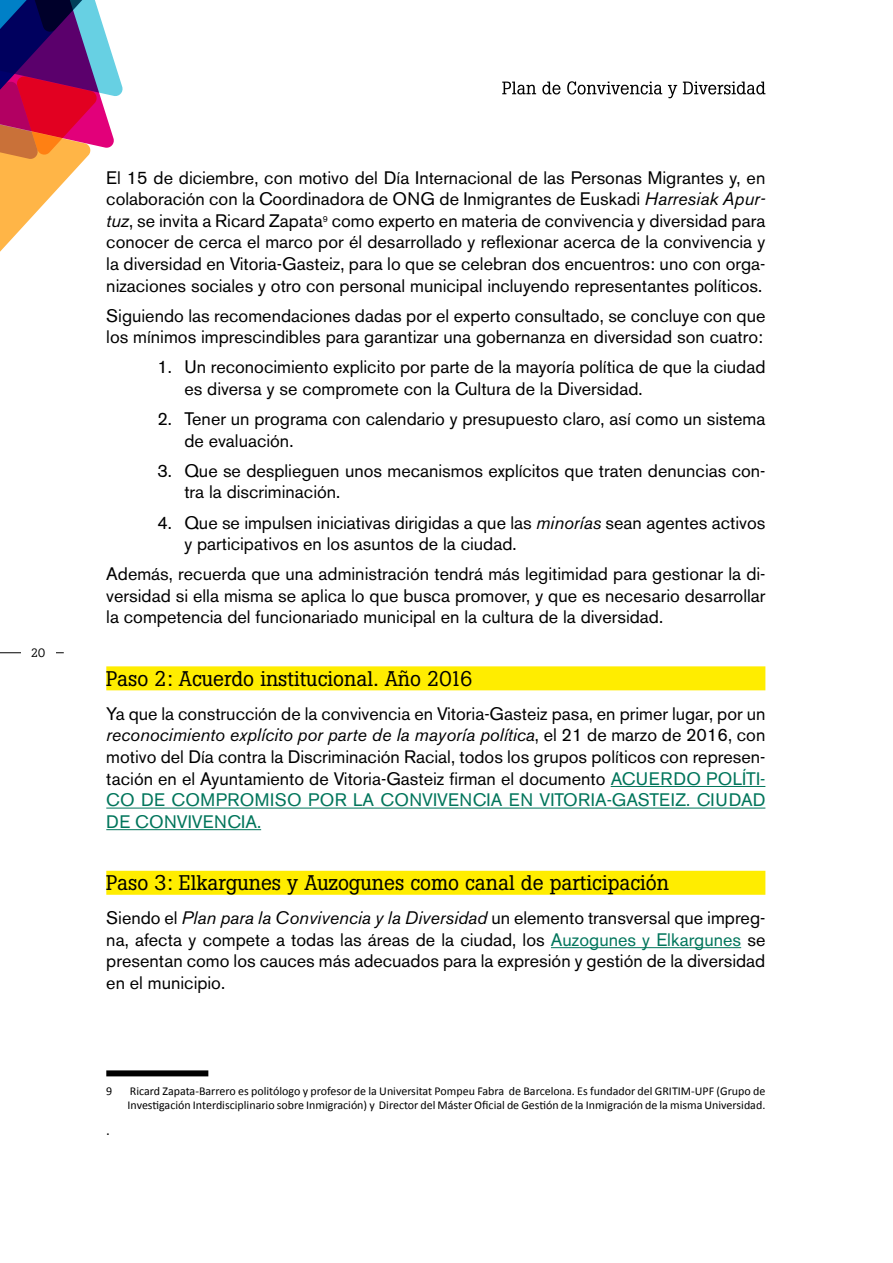
<style>
.page{position:relative;width:893px;height:1263px;background:#fff}
.page>*{position:absolute;margin:0;border:0;box-sizing:border-box;transform-origin:0 0}
.subtitulo_-_14pt{font:21px "Boton";color:#000}
.t1{font:18px/21.6px "Akzidenz Grotesk BE";color:#000}
.t2{font:15px "Calibri";color:#000}
.notas{font:12px/13.5px "Calibri";color:#000}
.t3{font:12px "Boton";color:#000}
.s1{font-style:italic}
.s2{color:#00755b}
</style>
<div class="page">
<hr style="left:0;top:652px;width:64px;height:1px;background:#000">
<div style="left:21px;top:636px;width:34px;height:34px;background:#fff"></div>
<svg style="left:0;top:0;width:123px;height:252px"></svg>
<svg style="left:502px;top:81px;width:263px;height:17px"></svg>
<div style="left:106px;top:666px;width:659px;height:24px;background:#ffed00"></div>
<hr style="left:611px;top:786px;width:154px;height:1px;background:#00755b">
<hr style="left:106px;top:808px;width:659px;height:1px;background:#00755b">
<hr style="left:106px;top:829px;width:155px;height:1px;background:#00755b">
<div style="left:106px;top:871px;width:659px;height:24px;background:#ffed00"></div>
<hr style="left:551px;top:947px;width:190px;height:1px;background:#00755b">
<div style="left:106px;top:1070px;width:102px;height:6px;background:#000"></div>
<p class="t3" style="left:31px;top:646px;width:15px">20</p>
<p class="t1" style="left:106px;top:167px;width:661px;text-align:justify">El 15 de diciembre, con motivo del Día Internacional de las Personas Migrantes y, en colaboración con la Coordinadora de ONG de Inmigrantes de Euskadi <span class="s1">Harresiak Apur&shy;tuz</span>, se invita a Ricard Zapata<sup>9</sup> como experto en materia de convivencia y diversidad para conocer de cerca el marco por él desarrollado y reflexionar acerca de la convivencia y la diversidad en Vitoria-Gasteiz, para lo que se celebran dos encuentros: uno con orga&shy;nizaciones sociales y otro con personal municipal incluyendo representantes políticos.</p>
<p class="t1" style="left:106px;top:305px;width:661px">Siguiendo las recomendaciones dadas por el experto consultado, se concluye con que los mínimos imprescindibles para garantizar una gobernanza en diversidad son cuatro:</p>
<p class="t1" style="left:184px;top:356px;width:583px;text-indent:-27px">1. Un reconocimiento explicito por parte de la mayoría política de que la ciudad es diversa y se compromete con la Cultura de la Diversidad.</p>
<p class="t1" style="left:184px;top:408px;width:582px;text-indent:-27px">2. Tener un programa con calendario y presupuesto claro, así como un sistema de evaluación.</p>
<p class="t1" style="left:184px;top:460px;width:583px;text-indent:-27px">3. Que se desplieguen unos mecanismos explícitos que traten denuncias con&shy;tra la discriminación.</p>
<p class="t1" style="left:184px;top:511px;width:583px;text-indent:-27px">4. Que se impulsen iniciativas dirigidas a que las <span class="s1">minorías</span> sean agentes activos y participativos en los asuntos de la ciudad.</p>
<p class="t1" style="left:106px;top:563px;width:661px;text-align:justify">Además, recuerda que una administración tendrá más legitimidad para gestionar la di&shy;versidad si ella misma se aplica lo que busca promover, y que es necesario desarrollar la competencia del funcionariado municipal en la cultura de la diversidad.</p>
<p class="subtitulo_-_14pt" style="left:106px;top:665px;width:368px">Paso 2: Acuerdo institucional. Año 2016</p>
<p class="t1" style="left:106px;top:703px;width:661px;text-align:justify">Ya que la construcción de la convivencia en Vitoria-Gasteiz pasa, en primer lugar, por un <span class="s1">reconocimiento explícito por parte de la mayoría política</span>, el 21 de marzo de 2016, con motivo del Día contra la Discriminación Racial, todos los grupos políticos con represen&shy;tación en el Ayuntamiento de Vitoria-Gasteiz firman el documento <span class="s2">ACUERDO POLÍTI-CO DE COMPROMISO POR LA CONVIVENCIA EN VITORIA-GASTEIZ. CIUDAD DE CONVIVENCIA.</span></p>
<p class="subtitulo_-_14pt" style="left:106px;top:870px;width:564px">Paso 3: Elkargunes y Auzogunes como canal de participación</p>
<p class="t1" style="left:106px;top:907px;width:661px;text-align:justify">Siendo el <span class="s1">Plan para la Convivencia y la Diversidad</span> un elemento transversal que impreg&shy;na, afecta y compete a todas las áreas de la ciudad, los <span class="s2">Auzogunes y Elkargunes</span> se presentan como los cauces más adecuados para la expresión y gestión de la diversidad en el municipio.</p>
<p class="notas" style="left:106px;top:1085px;width:8px">9</p>
<p class="notas" style="left:128px;top:1085px;width:639px">Ricard Zapata-Barrero es politólogo y profesor de la Universitat Pompeu Fabra de Barcelona. Es fundador del GRITIM-UPF (Grupo de<br>Investigación Interdisciplinario sobre Inmigración) y Director del Máster Oficial de Gestión de la Inmigración de la misma Universidad.</p>
<p class="t2" style="left:106px;top:1121px;width:5px">.</p>
</div>
